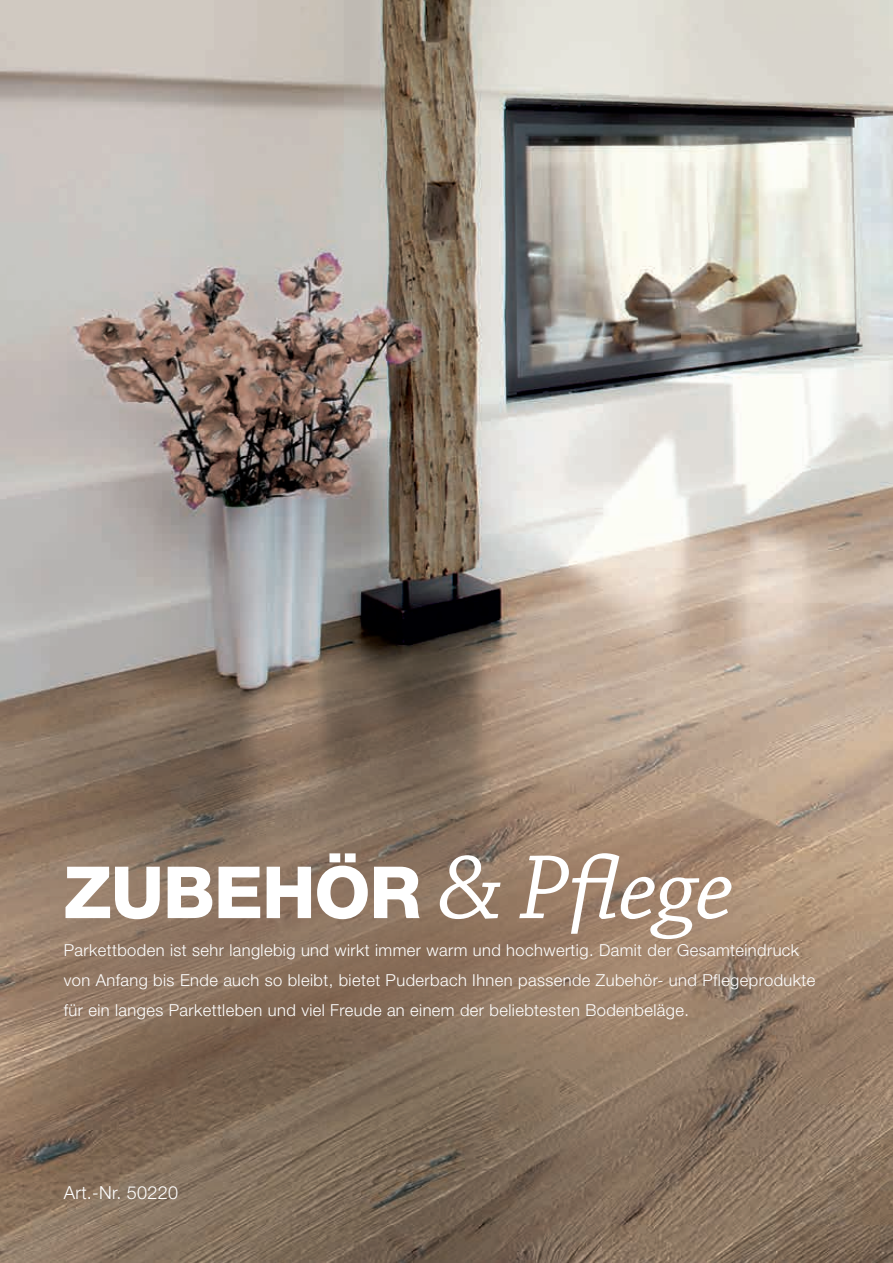
<style>
.page{position:relative;width:893px;height:1263px;background:#fff}
.page>*{position:absolute;margin:0;border:0;box-sizing:border-box;transform-origin:0 0}
.t1{font:800 72px "Helvetica Neue LT Pro";letter-spacing:-.015em;color:#fff}
.t2{font:300 18px "Helvetica Neue LT Pro";letter-spacing:.015em;color:#fff}
.t3{font:300 16.5px/30px "Helvetica Neue LT Pro";letter-spacing:.025em;color:#fff}
.s1{font-family:"Chaparral Pro";font-weight:400;font-style:italic;font-size:96px}
.s2{font-family:"Chaparral Pro";font-weight:400;font-style:italic;font-size:91.2px}
</style>
<div class="page">
<img style="left:0;top:0;width:893px;height:1263px">
<div style="left:0;top:785px;width:880px;height:302px;background:#a98871;opacity:.6"></div>
<h1 class="t1" style="left:64px;top:850px;width:672px">ZUBEHÖR <span class="s1">&amp; Pfle</span><span class="s2">g</span><span class="s1">e</span></h1>
<p class="t3" style="left:64px;top:935px;width:753px">Parkettboden ist sehr langlebig und wirkt immer warm und hochwertig. Damit der Gesamteindruck von Anfang bis Ende auch so bleibt, bietet Puderbach Ihnen passende Zubehör- und Pflegeprodukte für ein langes Parkettleben und viel Freude an einem der beliebtesten Bodenbeläge.</p>
<p class="t2" style="left:64px;top:1182px;width:116px">Art.-Nr. 50220</p>
</div>
